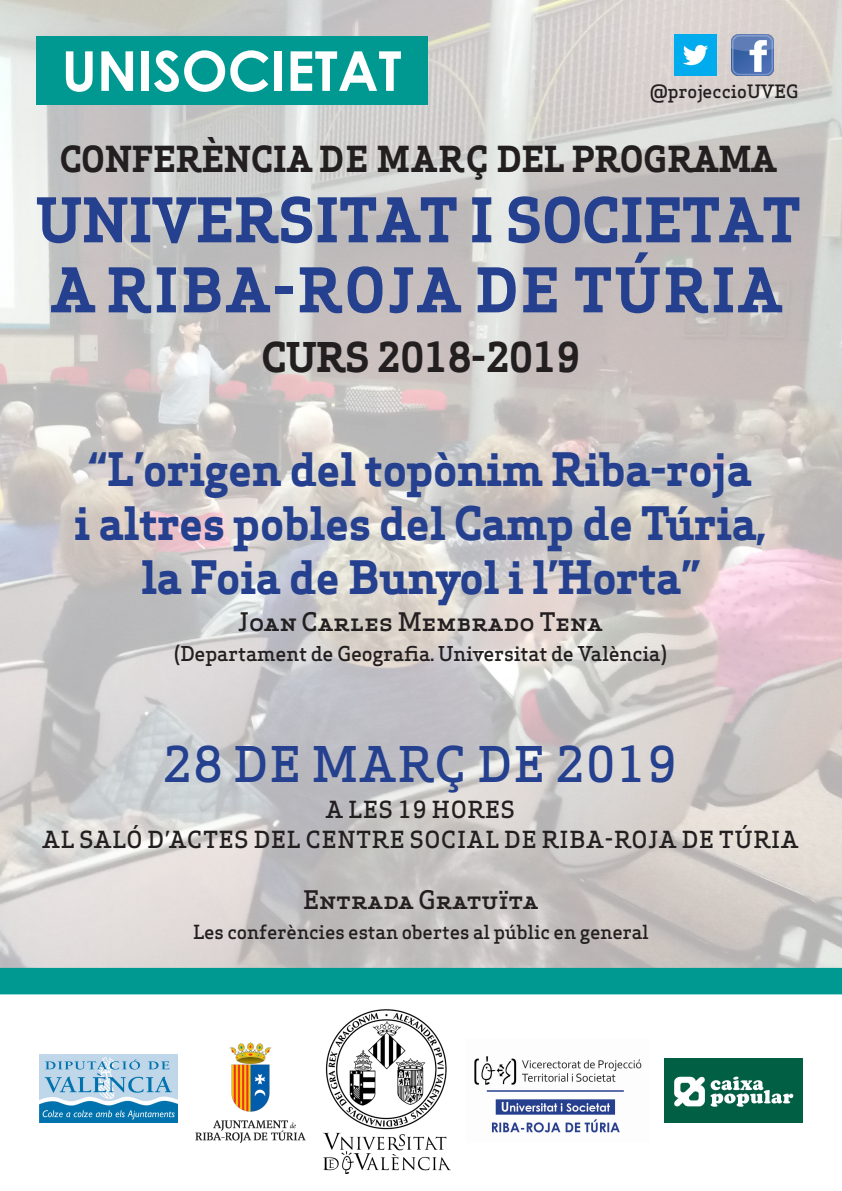
<style>
.page{position:relative;width:842px;height:1191px;background:#fff}
.page>*{position:absolute;margin:0;border:0;box-sizing:border-box;transform-origin:0 0}
.t1{font:700 60px "Apex Serif";color:#24408e}
.t2{font:700 60px "Apex Serif";letter-spacing:.05em;color:#24408e}
.t3{font:700 55px "Century Gothic";color:#fff}
.t4{font:500 48px "Apex Serif";letter-spacing:.04em;color:#24408e}
.t5{font:700 45px "Apex Serif";letter-spacing:-.01em;color:#24408e}
.t6{font:700 40px "Apex Serif";letter-spacing:-.01em;color:#231f20}
.t7{font:700 35px "Apex Serif";color:#231f20}
.t8{font:500 25px "Apex Serif";letter-spacing:-.01em;color:#231f20}
.t9{font:500 23px "Apex Serif";letter-spacing:.04em;color:#231f20}
.t10{font:500 20px "Apex Serif";letter-spacing:-.01em;color:#231f20}
.t11{font:500 19px "Apex Serif";letter-spacing:-.01em;color:#231f20}
.t12{font:500 18px "Apex Serif";color:#231f20}
</style>
<div class="page">
<img style="left:0;top:0;width:841px;height:968px">
<div style="left:0;top:968px;width:842px;height:26px;background:#009991"></div>
<div style="left:36px;top:36px;width:391px;height:69px;background:#009991"></div>
<img style="left:731px;top:34px;width:42px;height:42px">
<img style="left:675px;top:34px;width:42px;height:42px">
<img style="left:474px;top:1056px;width:168px;height:77px">
<img style="left:323px;top:1009px;width:127px;height:165px">
<img style="left:665px;top:1058px;width:138px;height:64px">
<img style="left:195px;top:1042px;width:111px;height:100px">
<img style="left:39px;top:1054px;width:138px;height:68px">
<p class="t3" style="left:62px;top:29px;width:341px">UNISOCIETAT</p>
<p class="t12" style="left:650px;top:80px;width:150px">@projeccioUVEG</p>
<p class="t7" style="left:60px;top:137px;width:718px">CONFERÈNCIA DE MARÇ DEL PROGRAMA</p>
<p class="t1" style="left:36px;top:182px;width:766px">UNIVERSITAT I SOCIETAT</p>
<p class="t2" style="left:52px;top:252px;width:731px">A RIBA-ROJA DE TÚRIA</p>
<p class="t6" style="left:261px;top:332px;width:320px">CURS 2018-2019</p>
<p class="t5" style="left:89px;top:440px;width:665px">“L’origen del topònim Riba-roja</p>
<p class="t5" style="left:74px;top:494px;width:694px">i altres pobles del Camp de Túria,</p>
<p class="t5" style="left:141px;top:548px;width:560px">la Foia de Bunyol i l’Horta”</p>
<p class="t8" style="left:238px;top:606px;width:367px">Joan Carles Membrado Tena</p>
<p class="t10" style="left:174px;top:641px;width:495px">(Departament de Geografia. Universitat de València)</p>
<p class="t4" style="left:163px;top:734px;width:515px">28 DE MARÇ DE 2019</p>
<p class="t9" style="left:326px;top:795px;width:190px">A LES 19 HORES</p>
<p class="t9" style="left:43px;top:825px;width:757px">AL SALÓ D’ACTES DEL CENTRE SOCIAL DE RIBA-ROJA DE TÚRIA</p>
<p class="t8" style="left:303px;top:884px;width:237px">Entrada Gratuïta</p>
<p class="t11" style="left:193px;top:920px;width:457px">Les conferències estan obertes al públic en general</p>
</div>
